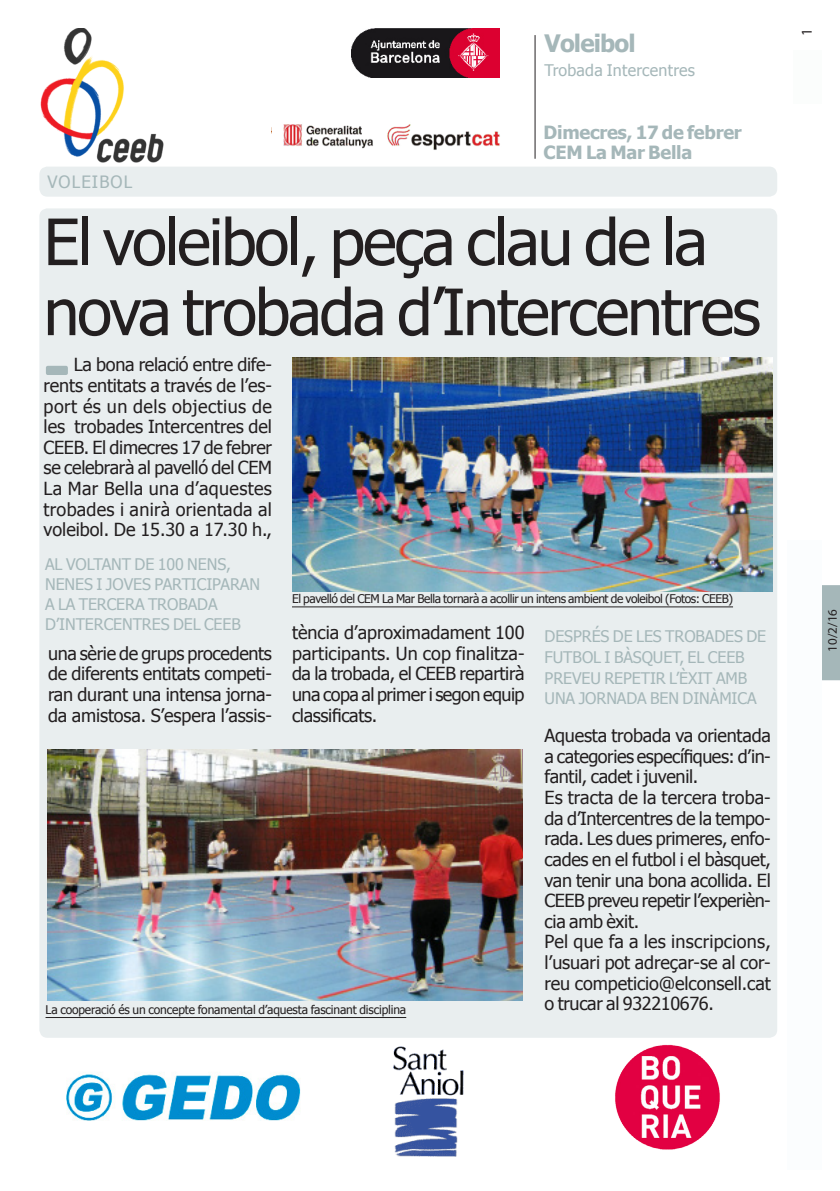
<style>
.page{position:relative;width:840px;height:1191px;background:#fff}
.page>*{position:absolute;margin:0;border:0;box-sizing:border-box;transform-origin:0 0}
.totc_TITULAR-noti-31{font:64px/70px "Tahoma";letter-spacing:-.035em;color:#231f20}
.t1{font:700 24px "Tahoma";letter-spacing:-.035em;color:#a5b7b9}
.t2{font:700 18.2px "Tahoma";letter-spacing:-.015em;color:#a5b7b9}
.totc_TEXT_BASE{font:18px/20.6px "Tahoma";letter-spacing:-.02em;color:#231f20;text-align:justify}
.totc_EPÍGRAF{font:17px "Tahoma";letter-spacing:.065em;color:#a5b7b9}
.totc_EPÍGRAF-2{font:16px/20px "Tahoma";letter-spacing:-.005em;color:#a5b7b9}
.totc_EPÍGRAF-3{font:16px "Tahoma";letter-spacing:.015em;color:#a5b7b9}
.t3{font:15px "Myriad Pro";color:#231f20}
.totc_FRASE_noti-càrr{font:13px "Myriad Pro";color:#231f20}
.totc_PEU_FOTO{font:12px "Tahoma";letter-spacing:-.03em;color:#231f20}
</style>
<div class="page">
<div style="left:822px;top:585px;width:17px;height:95px;background:#a5b7b9"></div>
<div style="left:39px;top:208px;width:737px;height:829px;background:#e9eeef;border-radius:8px"></div>
<div style="left:39px;top:167px;width:737px;height:30px;background:#e9eeef;border-radius:8px"></div>
<img style="left:292px;top:357px;width:480px;height:234px">
<hr style="left:292px;top:606px;width:440px;height:1px;background:#231f20">
<hr style="left:534px;top:35px;width:1px;height:124px;background:#231f20">
<div style="left:787px;top:540px;width:34px;height:629px;background:#fbfdfe"></div>
<div style="left:793px;top:50px;width:28px;height:54px;background:#fbfdfc"></div>
<img style="left:351px;top:28px;width:148px;height:50px">
<img style="left:66px;top:1073px;width:235px;height:48px">
<img style="left:615px;top:1044px;width:105px;height:106px">
<img style="left:393px;top:1046px;width:71px;height:111px">
<img style="left:283px;top:124px;width:217px;height:26px">
<img style="left:40px;top:28px;width:124px;height:134px">
<img style="left:47px;top:749px;width:475px;height:251px">
<hr style="left:45px;top:1017px;width:361px;height:1px;background:#231f20">
<div style="left:46px;top:366px;width:22px;height:9px;background:#a5b7b9;border-radius:2px"></div>
<p class="t1" style="left:544px;top:27px;width:93px">Voleibol</p>
<p class="totc_EPÍGRAF-3" style="left:544px;top:60px;width:152px">Trobada Intercentres</p>
<p class="totc_EPÍGRAF" style="left:47px;top:170px;width:86px">VOLEIBOL</p>
<p class="t2" style="left:543px;top:119px;width:199px">Dimecres, 17 de febrer</p>
<p class="t2" style="left:543px;top:140px;width:150px">CEM La Mar Bella</p>
<p class="totc_TITULAR-noti-31" style="left:44px;top:210px;width:718px">El voleibol, peça clau de la nova trobada d’Intercentres</p>
<p class="totc_TEXT_BASE" style="left:44px;top:355px;width:230px;text-indent:30px">La bona relació entre dife&shy;rents entitats a través de l’es&shy;port és un dels objectius de les trobades Intercentres del CEEB. El dimecres 17 de febrer se celebrarà al pavelló del CEM La Mar Bella una d’aquestes trobades i anirà orientada al voleibol. De 15.30 a 17.30 h.,</p>
<p class="totc_EPÍGRAF-2" style="left:45px;top:555px;width:216px">AL VOLTANT DE 100 NENS,<br>NENES I JOVES PARTICIPARAN<br>A LA TERCERA TROBADA<br>D’INTERCENTRES DEL CEEB</p>
<p class="totc_TEXT_BASE" style="left:48px;top:644px;width:225px">una sèrie de grups procedents de diferents entitats competi&shy;ran durant una intensa jorna&shy;da amistosa. S’espera l’assis-</p>
<p class="totc_PEU_FOTO" style="left:292px;top:590px;width:442px">El pavelló del CEM La Mar Bella tornarà a acollir un intens ambient de voleibol (Fotos: CEEB)</p>
<p class="totc_TEXT_BASE" style="left:292px;top:623px;width:234px">tència d’aproximadament 100 participants. Un cop finalitza&shy;da la trobada, el CEEB repartirà una copa al primer i segon equip classificats.</p>
<p class="totc_EPÍGRAF-2" style="left:544px;top:627px;width:223px;line-height:20.6px">DESPRÉS DE LES TROBADES DE<br>FUTBOL I BÀSQUET, EL CEEB<br>PREVEU REPETIR L’ÈXIT AMB<br>UNA JORNADA BEN DINÀMICA</p>
<p class="totc_PEU_FOTO" style="left:45px;top:1001px;width:362px">La cooperació és un concepte fonamental d’aquesta fascinant disciplina</p>
<p class="totc_TEXT_BASE" style="left:544px;top:726px;width:227px">Aquesta trobada va orientada a categories específiques: d’in&shy;fantil, cadet i juvenil.</p>
<p class="totc_TEXT_BASE" style="left:544px;top:788px;width:228px">Es tracta de la tercera troba&shy;da d’Intercentres de la tempo&shy;rada. Les dues primeres, enfo&shy;cades en el futbol i el bàsquet, van tenir una bona acollida. El CEEB preveu repetir l’experièn&shy;cia amb èxit.</p>
<p class="totc_TEXT_BASE" style="left:544px;top:932px;width:227px">Pel que fa a les inscripcions, l’usuari pot adreçar-se al cor&shy;reu competicio@elconsell.cat o trucar al 932210676.</p>
<p class="t3" style="left:797px;top:36px;width:9px;rotate:-90deg">1</p>
<p class="totc_FRASE_noti-càrr" style="left:824px;top:652px;width:44px;rotate:-90deg">10/2/16</p>
</div>
